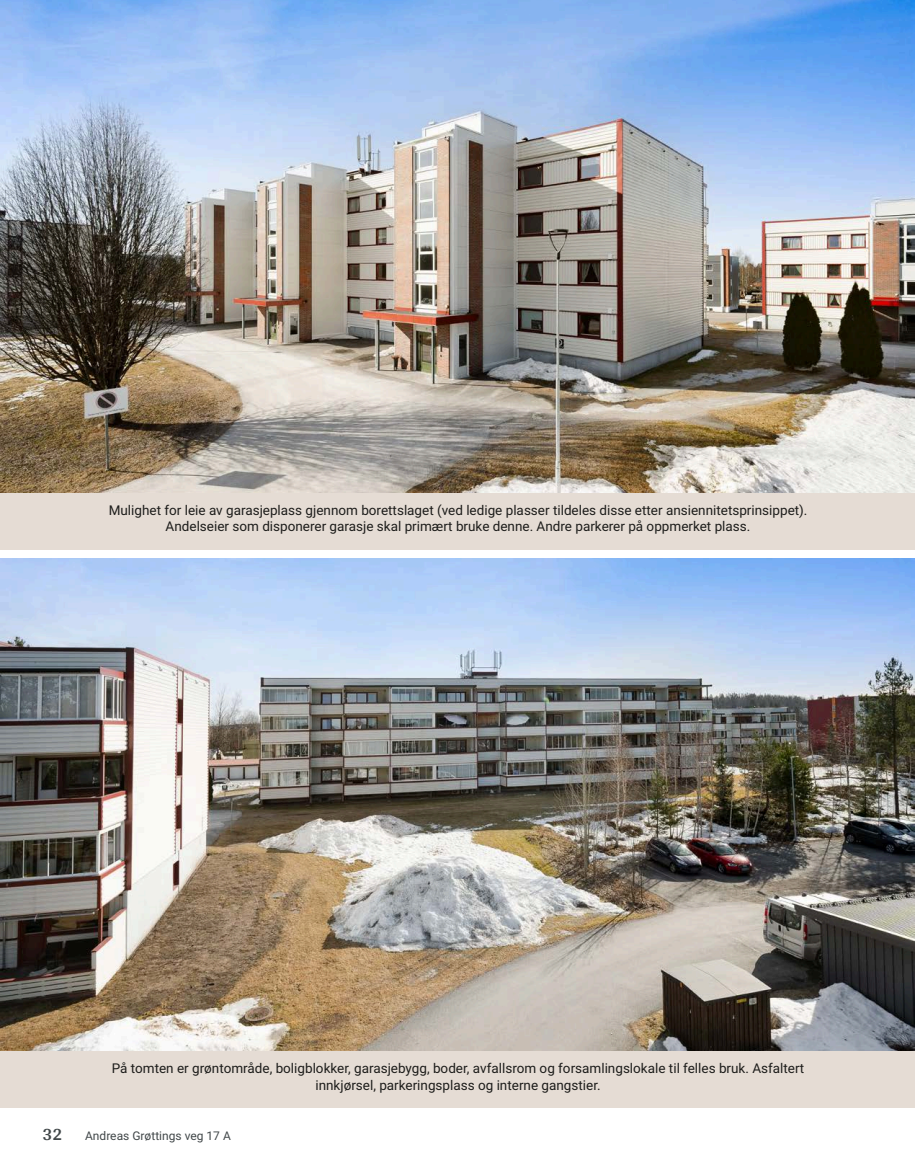
<style>
.page{position:relative;width:915px;height:1172px;background:#fff}
.page>*{position:absolute;margin:0;border:0;box-sizing:border-box;transform-origin:0 0}
.t1{font:700 18px "Arya";color:#414749}
.t2{font:13.5px/16.5px "Roboto Vitec";color:#1d1d1b;text-align:center}
.t3{font:12px "Roboto Vitec";color:#414749}
</style>
<div class="page">
<div style="left:0;top:492px;width:914px;height:58px;background:#e5dcd4"></div>
<div style="left:0;top:1050px;width:914px;height:58px;background:#e5dcd4"></div>
<img style="left:0;top:0;width:914px;height:492px">
<img style="left:0;top:558px;width:914px;height:492px">
<p class="t2" style="left:109px;top:501px;width:700px">Mulighet for leie av garasjeplass gjennom borettslaget (ved ledige plasser tildeles disse etter ansiennitetsprinsippet).<br>Andelseier som disponerer garasje skal primært bruke denne. Andre parkerer på oppmerket plass.</p>
<p class="t2" style="left:112px;top:1060px;width:693px">På tomten er grøntområde, boligblokker, garasjebygg, boder, avfallsrom og forsamlingslokale til felles bruk. Asfaltert innkjørsel, parkeringsplass og interne gangstier.</p>
<h1 class="t1" style="left:43px;top:1123px;width:21px">32</h1>
<p class="t3" style="left:85px;top:1127px;width:147px">Andreas Grøttings veg 17 A</p>
</div>
